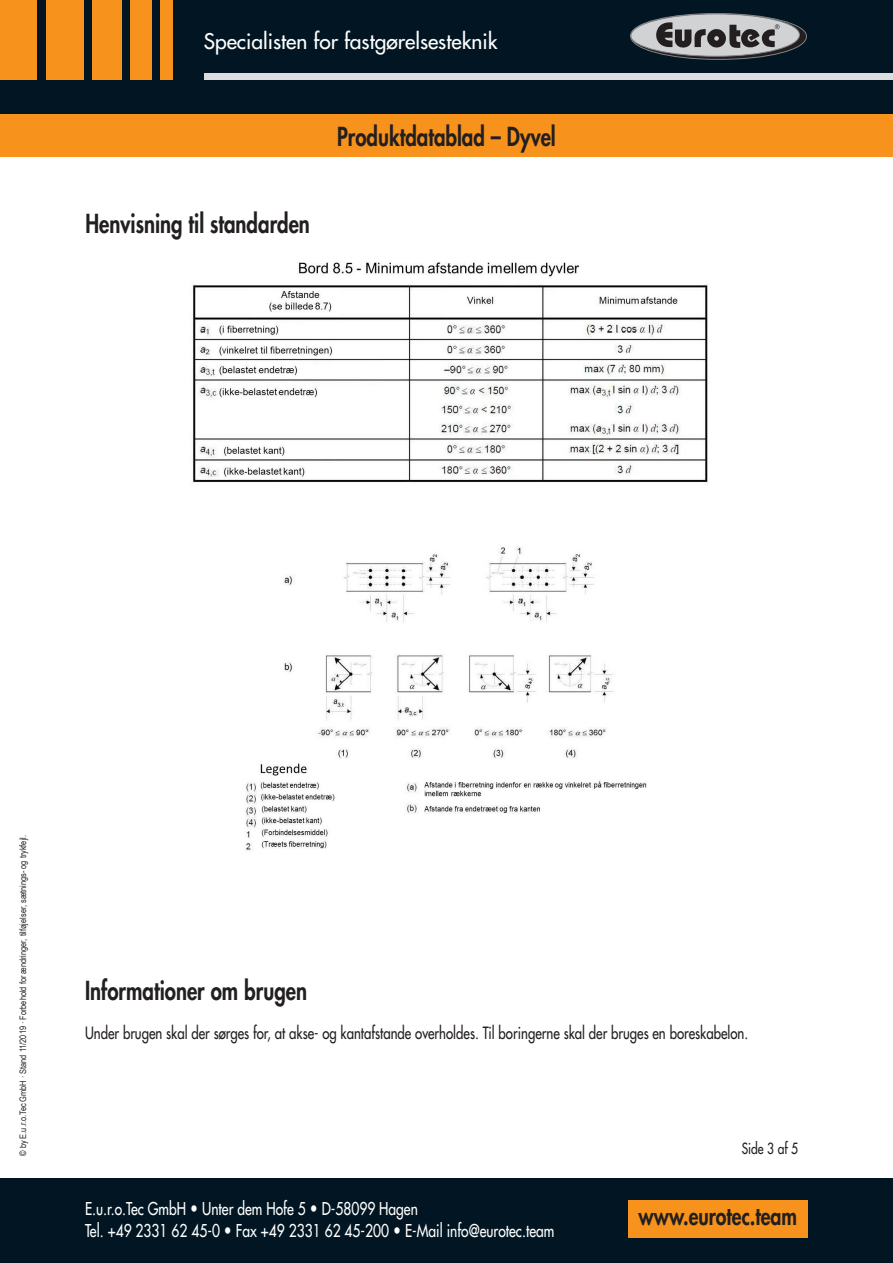
<style>
.page{position:relative;width:893px;height:1263px;background:#fff}
.page>*{position:absolute;margin:0;border:0;box-sizing:border-box;transform-origin:0 0}
.t1{font:800 25.5px "Futura Std";color:#231f20;scale:.8 1}
.t2{font:800 24.3px "Futura Std";color:#231f20;scale:.8 1}
.t3{font:500 21px "Futura Std";color:#fff}
.t4{font:500 17.25px/22.5px "Futura Std";color:#fff;scale:.8 1}
.t5{font:500 16.5px "Futura Std";color:#231f20;scale:.8 1}
.t6{font:500 15px "Futura Std";color:#231f20;scale:.8 1}
.t7{font:9px "Arial Narrow";color:#231f20}
.s1{font-weight:800}
</style>
<div class="page">
<div style="left:0;top:0;width:893px;height:137px;background:#011622"></div>
<div style="left:204px;top:74px;width:689px;height:6px;background:#dcdddf"></div>
<svg style="left:630px;top:13px;width:176px;height:46px"></svg>
<div style="left:631px;top:14px;width:168px;height:42px;background:#d1d2d4;border-radius:50%"></div>
<div style="left:630px;top:14px;width:170px;height:43px;border:1px solid #808285;border-radius:50%"></div>
<div style="left:630px;top:13px;width:177px;height:47px;border:1px solid #808285;border-radius:50%"></div>
<svg style="left:656px;top:22px;width:124px;height:27px"></svg>
<div style="left:0;top:0;width:37px;height:80px;background:#f7931d"></div>
<div style="left:46px;top:0;width:38px;height:80px;background:#f7931d"></div>
<div style="left:92px;top:0;width:30px;height:80px;background:#f7931d"></div>
<div style="left:131px;top:0;width:21px;height:80px;background:#f7931d"></div>
<div style="left:161px;top:0;width:12px;height:80px;background:#f7931d"></div>
<div style="left:0;top:114px;width:893px;height:43px;background:#f7931d"></div>
<div style="left:0;top:1178px;width:893px;height:85px;background:#011622"></div>
<div style="left:628px;top:1200px;width:180px;height:37px;background:#f7931d"></div>
<img style="left:192px;top:262px;width:516px;height:221px">
<img style="left:245px;top:547px;width:402px;height:304px">
<p class="t3" style="left:204px;top:28px;width:295px">Specialisten for fastgørelsesteknik</p>
<h1 class="t1" style="left:86px;top:208px;width:282px">Henvisning til standarden</h1>
<h1 class="t1" style="left:337px;top:121px;width:275px">Produktdatablad – Dyvel</h1>
<p class="t7" style="left:16px;top:1156px;width:322px;rotate:-90deg">© by E.u.r.o.Tec GmbH · Stand 11/2019 · Forbehold for ændringer, tilføjelser, sætnings- og trykfejl.</p>
<h1 class="t1" style="left:85px;top:974px;width:279px">Informationer om brugen</h1>
<p class="t5" style="left:85px;top:1023px;width:831px">Under brugen skal der sørges for, at akse- og kantafstande overholdes. Til boringerne skal der bruges en boreskabelon.</p>
<p class="t6" style="left:742px;top:1139px;width:72px">Side 3 af 5</p>
<p class="t4" style="left:85px;top:1197px;width:588px">E.u.r.o.Tec GmbH <span class="s1">•</span> Unter dem Hofe 5 <span class="s1">•</span> D-58099 Hagen<br>Tel. +49 2331 62 45-0 <span class="s1">•</span> Fax +49 2331 62 45-200 <span class="s1">•</span> E-Mail info@eurotec.team</p>
<h2 class="t2" style="left:638px;top:1201px;width:200px">www.eurotec.team</h2>
</div>
